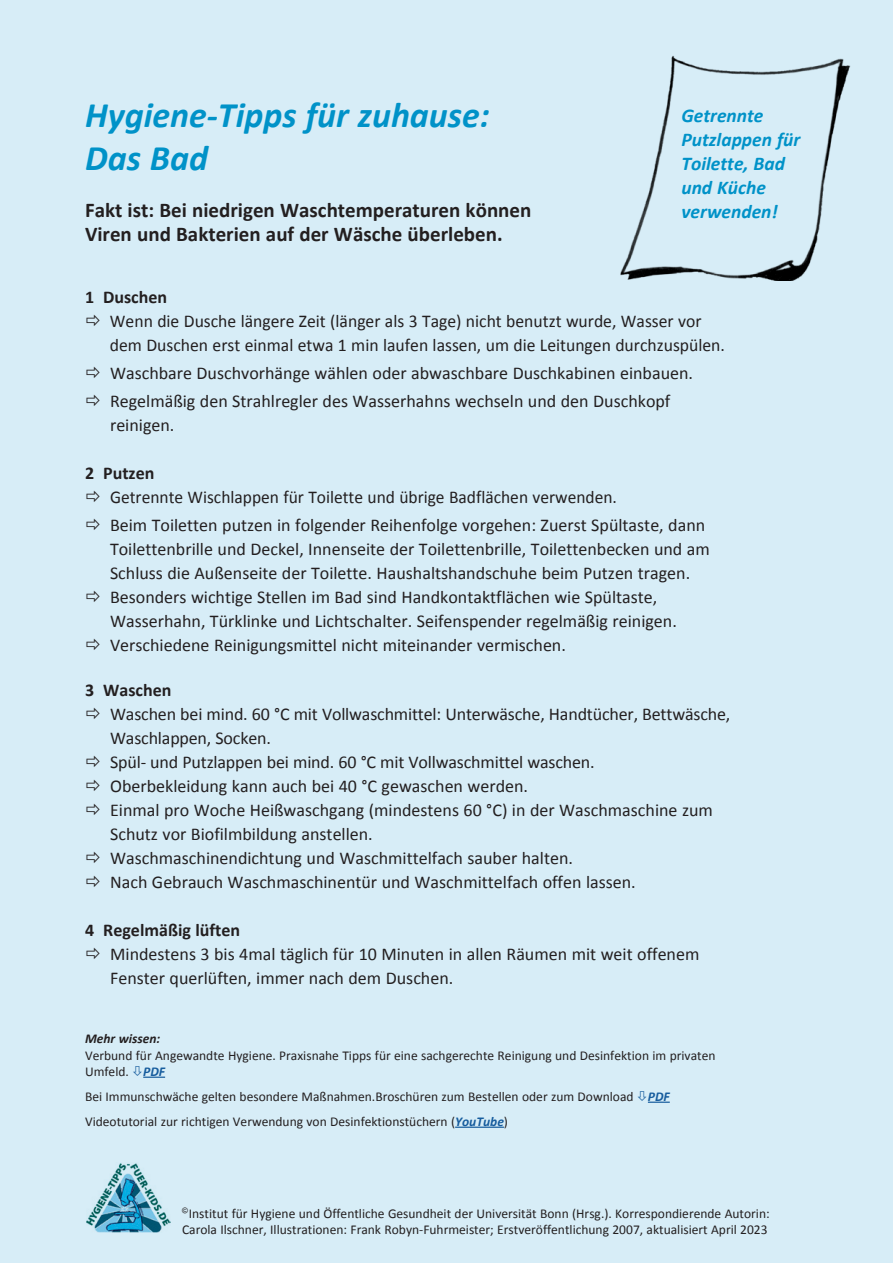
<style>
.page{position:relative;width:893px;height:1263px;background:#d7edf7}
.page>*{position:absolute;margin:0;border:0;box-sizing:border-box;transform-origin:0 0}
.t1{font:italic 700 36px/43.2px "Calibri";color:#0092c8}
.t2{font:700 21px/24px "Calibri";color:#231f20}
.t3{font:italic 700 19.5px/24px "Calibri";color:#0092c8}
.t4{font:18px/24px "Calibri";color:#231f20}
.t5{font:700 18px "Calibri";color:#231f20}
.t6{font:13.5px/16.2px "Calibri";color:#231f20}
.t7{font:italic 700 13.5px "Calibri";color:#231f20}
.s1{font-weight:700;font-style:italic;color:#175d9e}
</style>
<div class="page">
<img style="left:620px;top:55px;width:247px;height:225px">
<img style="left:87px;top:1162px;width:83px;height:70px">
<hr style="left:143px;top:1076px;width:22px;height:2px;background:#175d9e">
<hr style="left:648px;top:1101px;width:22px;height:2px;background:#175d9e">
<hr style="left:455px;top:1126px;width:49px;height:2px;background:#175d9e">
<svg style="left:87px;top:314px;width:13px;height:12px"></svg>
<svg style="left:87px;top:367px;width:13px;height:11px"></svg>
<svg style="left:87px;top:395px;width:13px;height:11px"></svg>
<svg style="left:87px;top:491px;width:13px;height:11px"></svg>
<svg style="left:87px;top:519px;width:13px;height:11px"></svg>
<svg style="left:87px;top:591px;width:13px;height:11px"></svg>
<svg style="left:87px;top:639px;width:13px;height:11px"></svg>
<svg style="left:87px;top:708px;width:13px;height:11px"></svg>
<svg style="left:87px;top:756px;width:13px;height:11px"></svg>
<svg style="left:87px;top:780px;width:13px;height:11px"></svg>
<svg style="left:87px;top:804px;width:13px;height:11px"></svg>
<svg style="left:87px;top:852px;width:13px;height:11px"></svg>
<svg style="left:87px;top:876px;width:13px;height:11px"></svg>
<svg style="left:87px;top:948px;width:13px;height:11px"></svg>
<svg style="left:134px;top:1066px;width:8px;height:10px"></svg>
<svg style="left:638px;top:1091px;width:9px;height:10px"></svg>
<h1 class="t1" style="left:85px;top:93px;width:406px">Hygiene-Tipps für zuhause:<br>Das Bad</h1>
<p class="t2" style="left:85px;top:198px;width:448px">Fakt ist: Bei niedrigen Waschtemperaturen können<br>Viren und Bakterien auf der Wäsche überleben.</p>
<p class="t3" style="left:681px;top:104px;width:120px">Getrennte<br>Putzlappen für<br>Toilette, Bad und Küche verwenden!</p>
<p class="t5" style="left:85px;top:285px;width:84px">1 Duschen</p>
<p class="t4" style="left:110px;top:309px;width:616px">Wenn die Dusche längere Zeit (länger als 3 Tage) nicht benutzt wurde, Wasser vor dem Duschen erst einmal etwa 1 min laufen lassen, um die Leitungen durchzuspülen.</p>
<p class="t4" style="left:110px;top:359px;width:584px;line-height:28.2px">Waschbare Duschvorhänge wählen oder abwaschbare Duschkabinen einbauen.<br>Regelmäßig den Strahlregler des Wasserhahns wechseln und den Duschkopf</p>
<p class="t4" style="left:110px;top:413px;width:66px">reinigen.</p>
<p class="t5" style="left:85px;top:462px;width:71px">2 Putzen</p>
<p class="t4" style="left:110px;top:483px;width:597px;line-height:28.2px">Getrennte Wischlappen für Toilette und übrige Badflächen verwenden.<br>Beim Toiletten putzen in folgender Reihenfolge vorgehen: Zuerst Spültaste, dann</p>
<p class="t4" style="left:110px;top:537px;width:601px">Toilettenbrille und Deckel, Innenseite der Toilettenbrille, Toilettenbecken und am Schluss die Außenseite der Toilette. Haushaltshandschuhe beim Putzen tragen.<br>Besonders wichtige Stellen im Bad sind Handkontaktflächen wie Spültaste, Wasserhahn, Türklinke und Lichtschalter. Seifenspender regelmäßig reinigen.<br>Verschiedene Reinigungsmittel nicht miteinander vermischen.</p>
<p class="t5" style="left:85px;top:679px;width:88px">3 Waschen</p>
<p class="t4" style="left:110px;top:702px;width:622px">Waschen bei mind. 60 °C mit Vollwaschmittel: Unterwäsche, Handtücher, Bettwäsche, Waschlappen, Socken.<br>Spül- und Putzlappen bei mind. 60 °C mit Vollwaschmittel waschen.<br>Oberbekleidung kann auch bei 40 °C gewaschen werden.<br>Einmal pro Woche Heißwaschgang (mindestens 60 °C) in der Waschmaschine zum Schutz vor Biofilmbildung anstellen.<br>Waschmaschinendichtung und Waschmittelfach sauber halten.<br>Nach Gebrauch Waschmaschinentür und Waschmittelfach offen lassen.</p>
<p class="t5" style="left:85px;top:919px;width:156px">4 Regelmäßig lüften</p>
<p class="t4" style="left:110px;top:942px;width:591px">Mindestens 3 bis 4mal täglich für 10 Minuten in allen Räumen mit weit offenem<br>Fenster querlüften, immer nach dem Duschen.</p>
<p class="t7" style="left:85px;top:1030px;width:77px">Mehr wissen:</p>
<p class="t6" style="left:85px;top:1047px;width:632px">Verbund für Angewandte Hygiene. Praxisnahe Tipps für eine sachgerechte Reinigung und Desinfektion im privaten<br>Umfeld. <span class="s1">PDF</span></p>
<p class="t6" style="left:85px;top:1084px;width:586px;line-height:25px">Bei Immunschwäche gelten besondere Maßnahmen.Broschüren zum Bestellen oder zum Download <span class="s1">PDF<br></span>Videotutorial zur richtigen Verwendung von Desinfektionstüchern (<span class="s1">YouTube</span>)</p>
<p class="t6" style="left:182px;top:1205px;width:589px"><sup>©</sup>Institut für Hygiene und Öffentliche Gesundheit der Universität Bonn (Hrsg.). Korrespondierende Autorin:<br>Carola Ilschner, Illustrationen: Frank Robyn-Fuhrmeister; Erstveröffentlichung 2007, aktualisiert April 2023</p>
</div>
